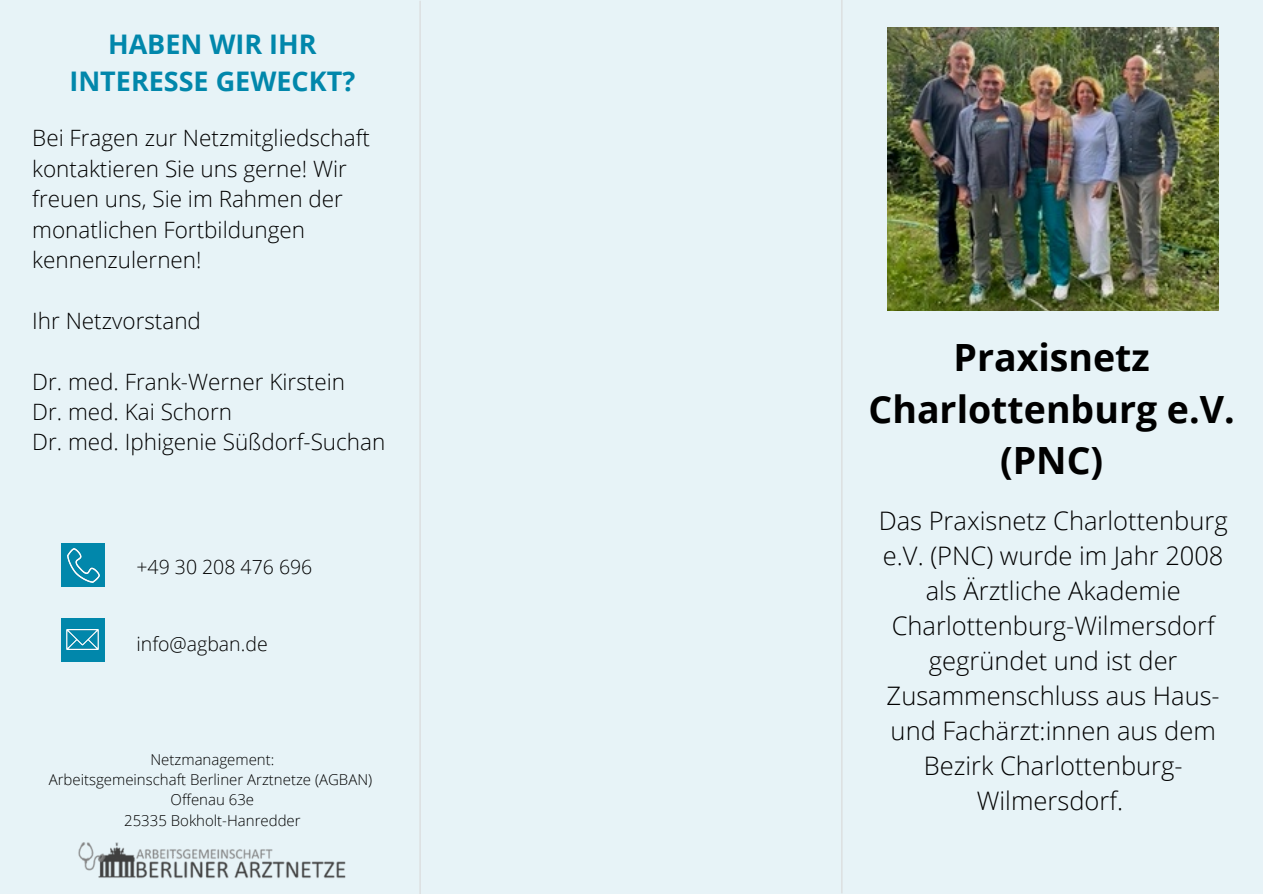
<style>
.page{position:relative;width:1263px;height:894px;background:#fff}
.page>*{position:absolute;margin:0;border:0;box-sizing:border-box;transform-origin:0 0}
.t1{font:700 37.5px/51.8px "Open Sans";color:#000;text-align:center}
.t2{font:700 27px/37px "Open Sans";color:#0187ab;text-align:center}
.t3{font:300 25.5px/34.8px "Open Sans";color:#000;text-align:center}
.t4{font:300 22.5px/30.3px "Open Sans";color:#000}
.t5{font:300 19.5px "Open Sans";color:#000}
.t6{font:300 15px/20.2px "Open Sans";color:#000;text-align:center}
</style>
<div class="page">
<div style="left:0;top:0;width:1263px;height:893px;background:#e7f3f7"></div>
<div style="left:61px;top:543px;width:44px;height:44px;background:#0187ab"></div>
<img style="left:68px;top:548px;width:31px;height:34px">
<div style="left:61px;top:617px;width:44px;height:44px;background:#0187ab"></div>
<img style="left:67px;top:629px;width:31px;height:20px">
<img style="left:78px;top:842px;width:268px;height:37px">
<img style="left:888px;top:27px;width:330px;height:283px">
<hr style="left:419px;top:1px;width:2px;height:892px;background:#d9d9d9">
<hr style="left:841px;top:0;width:1px;height:893px;background:#d9d9d9">
<p class="t2" style="left:69px;top:25px;width:287px">HABEN WIR IHR<br>INTERESSE GEWECKT?</p>
<p class="t4" style="left:32px;top:122px;width:339px">Bei Fragen zur Netzmitgliedschaft kontaktieren Sie uns gerne! Wir freuen uns, Sie im Rahmen der monatlichen Fortbildungen kennenzulernen!</p>
<p class="t4" style="left:32px;top:305px;width:170px">Ihr Netzvorstand</p>
<p class="t4" style="left:32px;top:365px;width:354px">Dr. med. Frank-Werner Kirstein<br>Dr. med. Kai Schorn<br>Dr. med. Iphigenie Süßdorf-Suchan</p>
<p class="t5" style="left:136px;top:553px;width:177px">+49 30 208 476 696</p>
<p class="t5" style="left:136px;top:630px;width:133px">info@agban.de</p>
<p class="t6" style="left:49px;top:748px;width:325px">Netzmanagement:<br>Arbeitsgemeinschaft Berliner Arztnetze (AGBAN)<br>Offenau 63e<br>25335 Bokholt-Hanredder</p>
<h1 class="t1" style="left:868px;top:330px;width:368px">Praxisnetz<br>Charlottenburg e.V. (PNC)</h1>
<p class="t3" style="left:879px;top:503px;width:350px">Das Praxisnetz Charlottenburg e.V. (PNC) wurde im Jahr 2008 als Ärztliche Akademie<br>Charlottenburg-Wilmersdorf gegründet und ist der<br>Zusammenschluss aus Haus&shy;und Fachärzt:innen aus dem<br>Bezirk Charlottenburg-<br>Wilmersdorf.</p>
</div>
